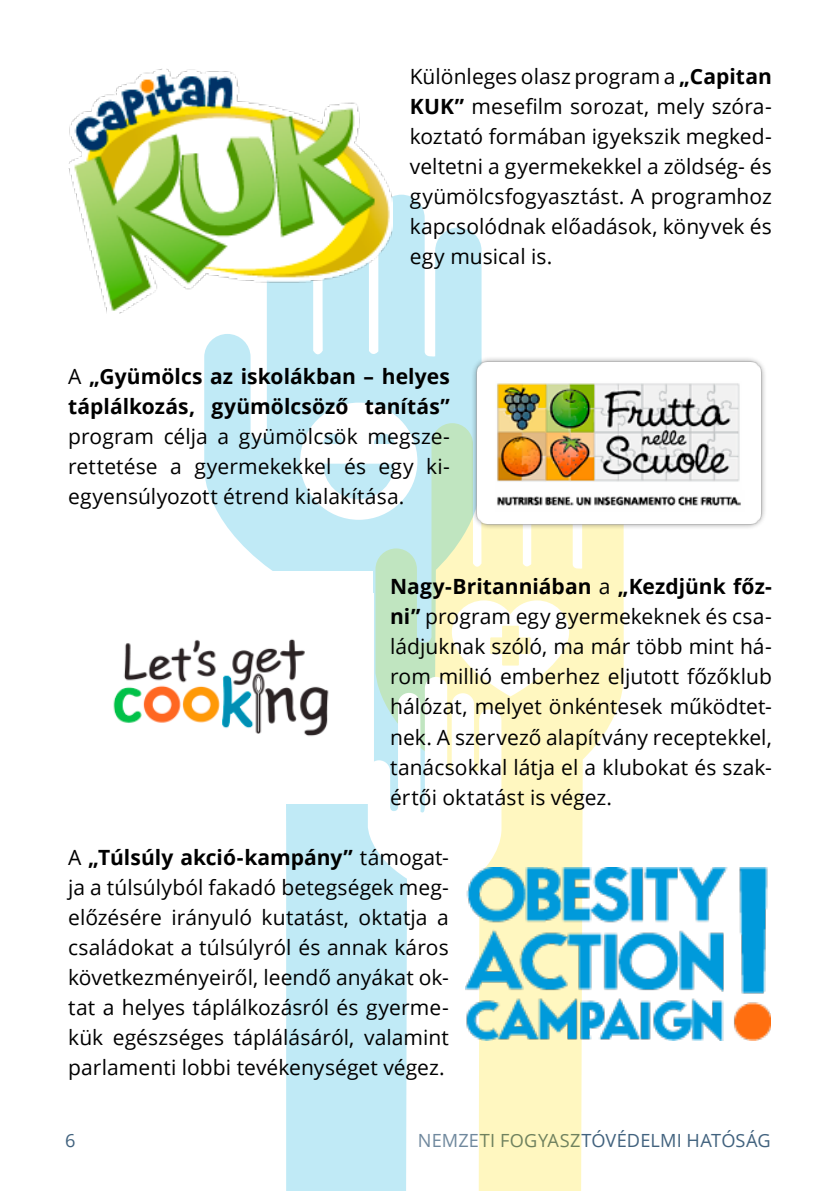
<style>
.page{position:relative;width:840px;height:1191px;background:#fff}
.page>*{position:absolute;margin:0;border:0;box-sizing:border-box;transform-origin:0 0}
.t1{font:21px/30px "Open Sans";letter-spacing:.005em;color:#000;text-align:justify}
.t2{font:700 21px/30px "Open Sans";letter-spacing:.005em;color:#000}
.t3{font:18.2px "Open Sans";letter-spacing:.01em;color:#41627e}
.s1{font-weight:700}
.s2{font-weight:400}
</style>
<div class="page">
<svg style="left:204px;top:194px;width:277px;height:997px;fill:#c0eaf6"></svg>
<svg style="left:300px;top:402px;width:75px;height:118px"></svg>
<svg style="left:375px;top:393px;width:248px;height:798px;fill:#fff7c0"></svg>
<svg style="left:367px;top:677px;width:134px;height:514px"></svg>
<svg style="left:451px;top:600px;width:118px;height:96px"></svg>
<img style="left:466px;top:351px;width:299px;height:183px">
<div style="left:68px;top:571px;width:305px;height:232px;background:#fff"></div>
<img style="left:113px;top:639px;width:216px;height:97px">
<img style="left:465px;top:867px;width:305px;height:174px">
<img style="left:68px;top:69px;width:324px;height:245px">
<p class="t1" style="left:409px;top:61px;width:363px">Különleges olasz program a <span class="s1">„Capitan KUK”</span> mesefilm sorozat, mely szóra&shy;koztató formában igyekszik megked&shy;veltetni a gyermekekkel a zöldség- és gyümölcsfogyasztást. A programhoz kapcsolódnak előadások, könyvek és egy musical is.</p>
<p class="t2" style="left:68px;top:361px;width:383px"><span class="s2">A</span> „Gyümölcs az iskolákban – helyes táplálkozás, gyümölcsöző tanítás”</p>
<p class="t1" style="left:68px;top:421px;width:383px">program célja a gyümölcsök megsze&shy;rettetése a gyermekekkel és egy ki&shy;egyensúlyozott étrend kialakítása.</p>
<p class="t1" style="left:390px;top:571px;width:383px"><span class="s1">Nagy-Britanniában</span> a <span class="s1">„Kezdjünk főz&shy;ni”</span> program egy gyermekeknek és csa&shy;ládjuknak szóló, ma már több mint há&shy;rom millió emberhez eljutott főzőklub hálózat, melyet önkéntesek működtet&shy;nek. A szervező alapítvány receptekkel, tanácsokkal látja el a klubokat és szak&shy;értői oktatást is végez.</p>
<p class="t1" style="left:68px;top:841px;width:382px">A <span class="s1">„Túlsúly akció-kampány”</span> támogat&shy;ja a túlsúlyból fakadó betegségek meg&shy;előzésére irányuló kutatást, oktatja a családokat a túlsúlyról és annak káros következményeiről, leendő anyákat ok&shy;tat a helyes táplálkozásról és gyerme&shy;kük egészséges táplálásáról, valamint parlamenti lobbi tevékenységet végez.</p>
<p class="t3" style="left:65px;top:1128px;width:12px">6</p>
<p class="t3" style="left:417px;top:1128px;width:354px">Nemzeti fogyasztóvédelmi hatóság</p>
</div>
